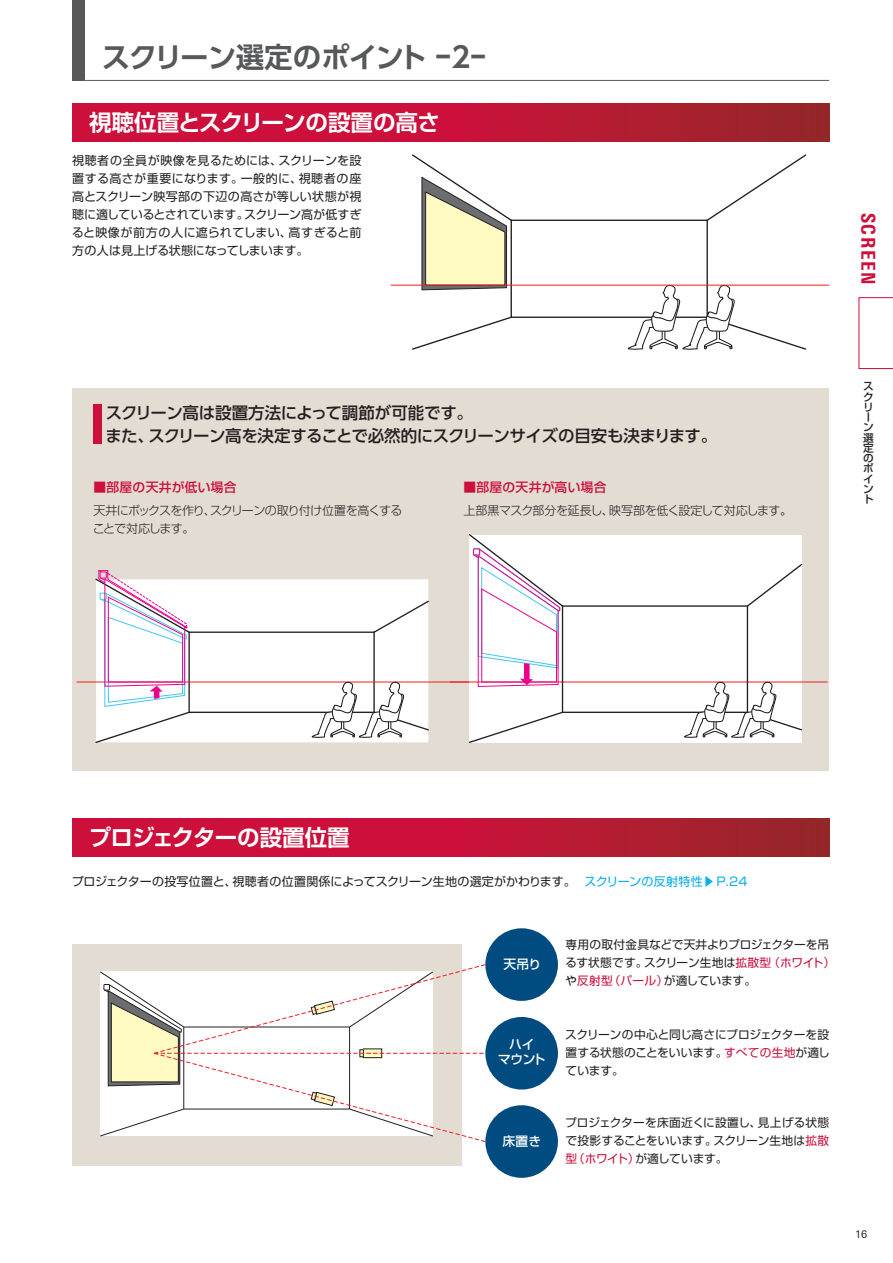
<style>
.page{position:relative;width:893px;height:1263px;background:#fff}
.page>*{position:absolute;margin:0;border:0;box-sizing:border-box;transform-origin:0 0}
.t1{font:700 28.5px "UD Shin Go Pro De";letter-spacing:-.03em;color:#57585a}
.t2{font:700 22.5px "Shin Go Pro De";letter-spacing:-.005em;color:#fff}
.t3{font:800 condensed 19.2px "Linotype Univers";letter-spacing:.09em;color:#cd0f3b}
.t4{font:500 16.5px/22.5px "UD Shin Go Pro";letter-spacing:-.03em;color:#231f20}
.t5{font:500 12.75px "Shin Go Pro";letter-spacing:.025em;color:#cd0f3b}
.t6{font:500 12.75px/15.3px "Shin Go Pro";letter-spacing:-.02em;color:#fff;text-align:center}
.t7{font:12px/18px "Shin Go Pro";letter-spacing:.005em;color:#231f20;text-align:justify}
.t8{font:300 12px/18px "Shin Go Pro";letter-spacing:-.05em;color:#231f20}
.t9{font:300 12px "Shin Go Pro";letter-spacing:-.03em;color:#231f20}
.t10{font:11.7px/18px "Shin Go Pro";letter-spacing:-.005em;color:#231f20;text-align:justify}
.t11{font:500 10.65px/10.2px "Shin Go Pro";color:#231f20}
.t12{font:10.5px "Linotype Univers Basic";color:#231f20}
.s1{color:#00aeef}
.s2{color:#cd0f3b}
</style>
<div class="page">
<div style="left:72px;top:388px;width:757px;height:382px;background:#e3dcd2"></div>
<div style="left:72px;top:944px;width:389px;height:221px;background:#e3dcd2"></div>
<svg style="left:72px;top:103px;width:757px;height:39px;background:#be1636"></svg>
<svg style="left:72px;top:818px;width:757px;height:39px;background:#be1636"></svg>
<div style="left:93px;top:405px;width:9px;height:39px;background:#cd0f3b"></div>
<hr style="left:511px;top:220px;width:1px;height:97px;background:#231f20">
<hr style="left:706px;top:220px;width:2px;height:97px;background:#231f20">
<hr style="left:511px;top:220px;width:196px;height:1px;background:#231f20">
<hr style="left:511px;top:317px;width:196px;height:1px;background:#231f20">
<svg style="left:411px;top:154px;width:102px;height:136px"></svg>
<svg style="left:705px;top:154px;width:102px;height:68px"></svg>
<svg style="left:412px;top:315px;width:101px;height:35px"></svg>
<svg style="left:628px;top:284px;width:179px;height:66px"></svg>
<hr style="left:391px;top:285px;width:438px;height:1px;background:#ee1d23">
<div style="left:191px;top:579px;width:237px;height:163px;background:#fff"></div>
<hr style="left:373px;top:632px;width:2px;height:80px;background:#231f20">
<hr style="left:189px;top:631px;width:185px;height:2px;background:#231f20">
<hr style="left:189px;top:712px;width:185px;height:1px;background:#231f20">
<svg style="left:372px;top:599px;width:57px;height:35px;background:#f4f4f4"></svg>
<hr style="left:77px;top:682px;width:411px;height:1px;background:#ee1d23">
<svg style="left:312px;top:672px;width:118px;height:71px;background:#e9e6e6"></svg>
<svg style="left:94px;top:570px;width:97px;height:173px;background:#f0e6ef"></svg>
<div style="left:469px;top:535px;width:333px;height:207px;background:#fff"></div>
<hr style="left:450px;top:682px;width:377px;height:1px;background:#ee1d23">
<hr style="left:562px;top:606px;width:1px;height:106px;background:#231f20">
<hr style="left:747px;top:606px;width:1px;height:106px;background:#231f20">
<hr style="left:562px;top:605px;width:185px;height:2px;background:#231f20">
<hr style="left:562px;top:712px;width:185px;height:1px;background:#231f20">
<svg style="left:746px;top:563px;width:57px;height:45px"></svg>
<svg style="left:468px;top:711px;width:96px;height:32px"></svg>
<svg style="left:684px;top:673px;width:119px;height:70px"></svg>
<svg style="left:468px;top:534px;width:96px;height:153px"></svg>
<svg style="left:100px;top:963px;width:385px;height:179px"></svg>
<div style="left:485px;top:1017px;width:73px;height:72px;background:#004c80;border-radius:50%"></div>
<div style="left:485px;top:928px;width:73px;height:73px;background:#004c80;border-radius:50%"></div>
<div style="left:485px;top:1105px;width:73px;height:73px;background:#004c80;border-radius:50%"></div>
<svg style="left:85px;top:79px;width:745px;height:2px"></svg>
<div style="left:72px;top:0;width:13px;height:81px;background:#57585a"></div>
<svg style="left:859px;top:297px;width:34px;height:72px"></svg>
<h1 class="t1" style="left:102px;top:34px;width:386px">スクリーン選定のポイント -2-</h1>
<h2 class="t2" style="left:89px;top:104px;width:352px">視聴位置とスクリーンの設置の高さ</h2>
<p class="t7" style="left:72px;top:150px;width:291px">視聴者の全員が映像を見るためには、スクリーンを設置する高さが重要になります。一般的に、視聴者の座高とスクリーン映写部の下辺の高さが等しい状態が視聴に適しているとされています。スクリーン高が低すぎると映像が前方の人に遮られてしまい、高すぎると前方の人は見上げる状態になってしまいます。</p>
<h3 class="t4" style="left:105px;top:401px;width:613px">スクリーン高は設置方法によって調節が可能です。<br>また、スクリーン高を決定することで必然的にスクリーンサイズの目安も決まります。</h3>
<p class="t5" style="left:93px;top:476px;width:145px">■部屋の天井が低い場合</p>
<p class="t5" style="left:463px;top:476px;width:145px">■部屋の天井が高い場合</p>
<p class="t8" style="left:93px;top:500px;width:311px">天井にボックスを作り、スクリーンの取り付け位置を高くすることで対応します。</p>
<p class="t9" style="left:463px;top:501px;width:330px">上部黒マスク部分を延長し、映写部を低く設定して対応します。</p>
<h3 class="t3" style="left:880px;top:213px;width:74px;rotate:90deg">SCREEN</h3>
<p class="t11" style="left:863px;top:380px;width:12px">スクリーン選定のポイント</p>
<h2 class="t2" style="left:89px;top:819px;width:263px">プロジェクターの設置位置</h2>
<p class="t7" style="left:72px;top:871px;width:677px">プロジェクターの投写位置と、視聴者の位置関係によってスクリーン生地の選定がかわります。　<span class="s1">スクリーンの反射特性▶P.24</span></p>
<p class="t6" style="left:503px;top:955px;width:39px">天吊り</p>
<p class="t6" style="left:498px;top:1035px;width:49px">ハイ<br>マウント</p>
<p class="t6" style="left:503px;top:1132px;width:40px">床置き</p>
<p class="t10" style="left:565px;top:934px;width:272px;text-align:left">専用の取付金具などで天井よりプロジェクターを吊るす状態です。スクリーン生地は<span class="s2">拡散型（ホワイト）</span>や<span class="s2">反射型（パール）</span>が適しています。</p>
<p class="t10" style="left:565px;top:1024px;width:266px">スクリーンの中心と同じ高さにプロジェクターを設置する状態のことをいいます。<span class="s2">すべての生地</span>が適しています。</p>
<p class="t10" style="left:565px;top:1112px;width:266px">プロジェクターを床面近くに設置し、見上げる状態で投影することをいいます。スクリーン生地は<span class="s2">拡散型（ホワイト）</span>が適しています。</p>
<p class="t12" style="left:855px;top:1228px;width:14px">16</p>
</div>
